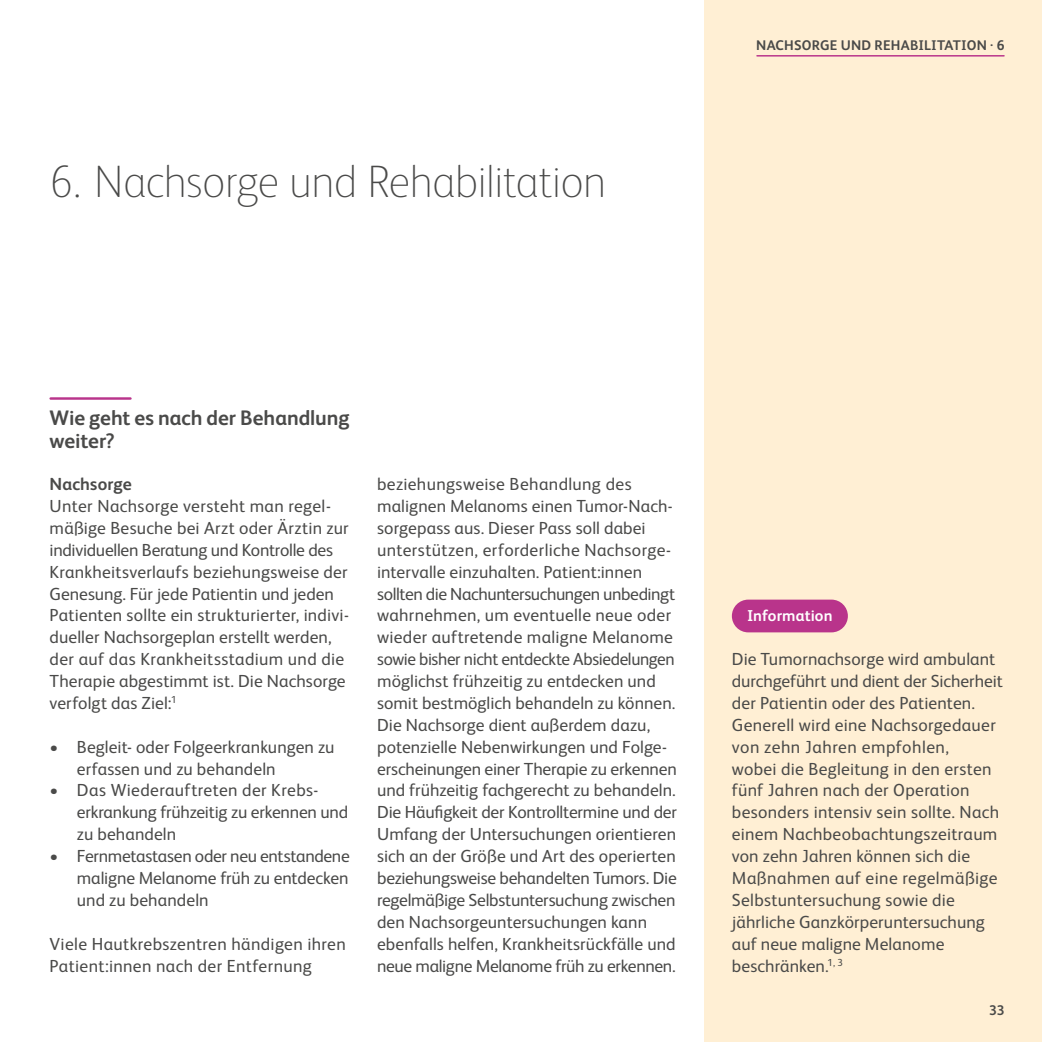
<style>
.page{position:relative;width:1042px;height:1042px;background:#fff}
.page>*{position:absolute;margin:0;border:0;box-sizing:border-box;transform-origin:0 0}
.t1{font:100 45.5px "BMS Humanity";letter-spacing:-.01em;color:#4a4a49}
.t2{font:700 21px/23.1px "BMS Humanity";letter-spacing:-.005em;color:#4a4a49}
.t3{font:17.5px/21.9px "BMS Humanity";letter-spacing:.005em;color:#4a4a49}
.t4{font:700 17.5px "BMS Humanity";letter-spacing:.005em;color:#4a4a49}
.t5{font:700 15.75px "BMS Humanity";letter-spacing:.005em;color:#fff}
.t6{font:700 14px "BMS Humanity";letter-spacing:.015em;color:#4a4a49}
</style>
<div class="page">
<hr style="left:51px;top:397px;width:79px;height:3px;background:#b9348b">
<div style="left:704px;top:0;width:338px;height:1042px;background:#ffefd4"></div>
<div style="left:732px;top:599px;width:116px;height:33px;background:#b9348b;border-radius:16px"></div>
<hr style="left:757px;top:55px;width:247px;height:2px;background:#b9348b">
<h1 class="t1" style="left:50px;top:151px;width:558px">6. Nachsorge und Rehabilitation</h1>
<p class="t6" style="left:756px;top:35px;width:250px">NACHSORGE UND REHABILITATION · 6</p>
<p class="t2" style="left:50px;top:405px;width:302px">Wie geht es nach der Behandlung weiter?</p>
<p class="t4" style="left:50px;top:472px;width:84px">Nachsorge</p>
<p class="t3" style="left:50px;top:494px;width:301px">Unter Nachsorge versteht man regel&shy;mäßige Besuche bei Arzt oder Ärztin zur individuellen Beratung und Kontrolle des Krankheitsverlaufs beziehungsweise der Genesung. Für jede Patientin und jeden Patienten sollte ein strukturierter, indivi&shy;dueller Nachsorgeplan erstellt werden, der auf das Krankheitsstadium und die Therapie abgestimmt ist. Die Nachsorge verfolgt das Ziel:<sup>1</sup></p>
<p class="t3" style="left:77px;top:734px;width:259px;text-indent:-27px">• Begleit- oder Folgeerkrankungen zu erfassen und zu behandeln</p>
<p class="t3" style="left:77px;top:778px;width:273px;text-indent:-27px">• Das Wiederauftreten der Krebs&shy;erkrankung frühzeitig zu erkennen und zu behandeln</p>
<p class="t3" style="left:77px;top:844px;width:274px;text-align:justify;text-indent:-27px">• Fernmetastasen oder neu entstandene maligne Melanome früh zu entdecken und zu behandeln</p>
<p class="t3" style="left:50px;top:931px;width:298px">Viele Hautkrebszentren händigen ihren<br>Patient:innen nach der Entfernung</p>
<p class="t3" style="left:377px;top:472px;width:301px">beziehungsweise Behandlung des malignen Melanoms einen Tumor-Nach&shy;sorgepass aus. Dieser Pass soll dabei unterstützen, erforderliche Nachsorge&shy;intervalle einzuhalten. Patient:innen sollten die Nachuntersuchungen unbedingt wahrnehmen, um eventuelle neue oder wieder auftretende maligne Melanome sowie bisher nicht entdeckte Absiedelungen möglichst frühzeitig zu entdecken und somit bestmöglich behandeln zu können.<br>Die Nachsorge dient außerdem dazu, potenzielle Nebenwirkungen und Folge&shy;erscheinungen einer Therapie zu erkennen und frühzeitig fachgerecht zu behandeln.<br>Die Häufigkeit der Kontrolltermine und der Umfang der Untersuchungen orientieren sich an der Größe und Art des operierten beziehungsweise behandelten Tumors. Die regelmäßige Selbstuntersuchung zwischen den Nachsorgeuntersuchungen kann ebenfalls helfen, Krankheitsrückfälle und neue maligne Melanome früh zu erkennen.</p>
<p class="t5" style="left:747px;top:605px;width:87px">Information</p>
<p class="t3" style="left:732px;top:647px;width:272px">Die Tumornachsorge wird ambulant durchgeführt und dient der Sicherheit der Patientin oder des Patienten.<br>Generell wird eine Nachsorgedauer von zehn Jahren empfohlen,<br>wobei die Begleitung in den ersten fünf Jahren nach der Operation besonders intensiv sein sollte. Nach einem Nachbeobachtungszeitraum von zehn Jahren können sich die<br>Maßnahmen auf eine regelmäßige<br>Selbstuntersuchung sowie die jährliche Ganzkörperuntersuchung auf neue maligne Melanome beschränken.<sup>1,</sup> <sup>3</sup></p>
<p class="t6" style="left:989px;top:1000px;width:17px">33</p>
</div>
